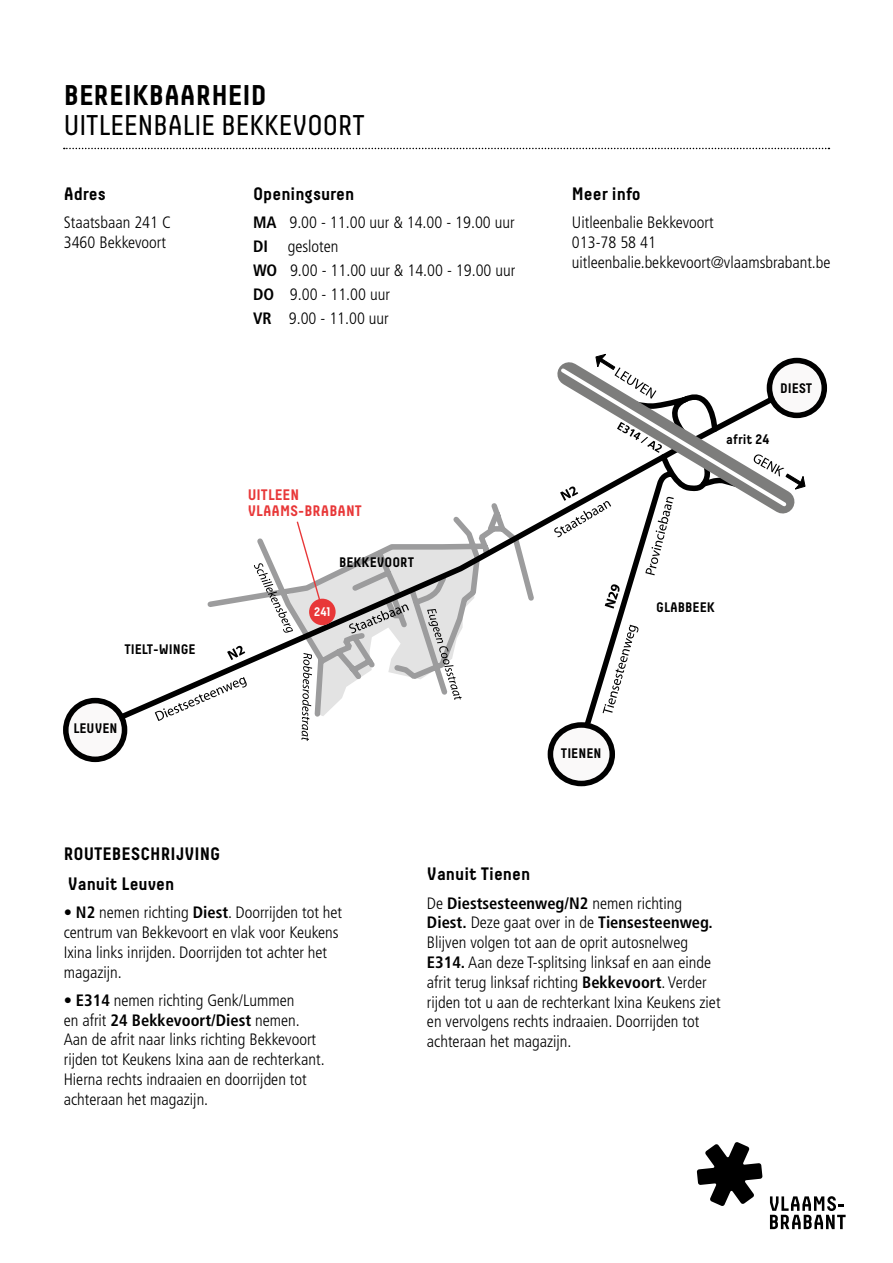
<style>
.page{position:relative;width:893px;height:1263px;background:#fff}
.page>*{position:absolute;margin:0;border:0;box-sizing:border-box;transform-origin:0 0}
.t1{font:28.5px "Decima";color:#000}
.t2{font:700 28.5px "Decima";color:#000}
.t3{font:700 18px/30.2px "Decima";color:#000}
.t4{font:300 condensed 16.5px/19.8px "Frutiger";color:#000}
.t5{font:700 15.15px/15.1px "Decima";color:#e83738}
.t6{font:700 13.8px "Decima";color:#000}
.t7{font:700 12.45px "Decima";color:#fff}
.s1{font-weight:700}
</style>
<div class="page">
<svg style="left:64px;top:148px;width:765px;height:1px"></svg>
<svg style="left:697px;top:1142px;width:65px;height:64px"></svg>
<svg style="left:770px;top:1196px;width:76px;height:33px"></svg>
<svg style="left:92px;top:364px;width:736px;height:371px"></svg>
<div style="left:550px;top:725px;width:62px;height:58px;background:#faf9f9;border-radius:50%"></div>
<div style="left:548px;top:722px;width:67px;height:64px;border:6px solid #000;border-radius:50%"></div>
<div style="left:66px;top:701px;width:59px;height:58px;background:#faf9f9;border-radius:50%"></div>
<div style="left:63px;top:698px;width:64px;height:64px;border:6px solid #000;border-radius:50%"></div>
<svg style="left:227px;top:645px;width:18px;height:15px"></svg>
<svg style="left:605px;top:584px;width:15px;height:25px"></svg>
<svg style="left:254px;top:520px;width:220px;height:221px"></svg>
<svg style="left:603px;top:625px;width:35px;height:88px"></svg>
<svg style="left:155px;top:677px;width:92px;height:44px"></svg>
<svg style="left:537px;top:359px;width:278px;height:175px"></svg>
<svg style="left:554px;top:353px;width:252px;height:222px"></svg>
<h1 class="t2" style="left:64px;top:78px;width:204px">BEREIKBAARHEID</h1>
<h1 class="t1" style="left:64px;top:109px;width:303px">UITLEENBALIE BEKKEVOORT</h1>
<p class="t3" style="left:64px;top:178px;width:44px">Adres</p>
<p class="t4" style="left:64px;top:213px;width:109px">Staatsbaan 241 C<br>3460 Bekkevoort</p>
<p class="t3" style="left:253px;top:178px;width:103px">Openingsuren</p>
<p class="t4" style="left:253px;top:211px;width:264px;line-height:24px"><span class="s1">MA</span> 9.00 - 11.00 uur &amp; 14.00 - 19.00 uur<br><span class="s1">DI</span> gesloten<br><span class="s1">WO</span> 9.00 - 11.00 uur &amp; 14.00 - 19.00 uur<br><span class="s1">DO</span> 9.00 - 11.00 uur<br><span class="s1">VR</span> 9.00 - 11.00 uur</p>
<p class="t5" style="left:248px;top:487px;width:116px">UITLEEN<br>VLAAMS-BRABANT</p>
<p class="t6" style="left:339px;top:554px;width:77px">BEKKEVOORT</p>
<p class="t3" style="left:572px;top:178px;width:70px">Meer info</p>
<p class="t4" style="left:572px;top:213px;width:260px">Uitleenbalie Bekkevoort<br>013-78 58 41 uitleenbalie.bekkevoort@vlaamsbrabant.be</p>
<p class="t6" style="left:780px;top:380px;width:34px">DIEST</p>
<p class="t6" style="left:726px;top:431px;width:45px">afrit 24</p>
<p class="t6" style="left:124px;top:641px;width:73px">TIELT-WINGE</p>
<p class="t6" style="left:73px;top:720px;width:46px">LEUVEN</p>
<p class="t7" style="left:314px;top:605px;width:19px">241</p>
<p class="t6" style="left:656px;top:599px;width:60px">GLABBEEK</p>
<p class="t6" style="left:561px;top:745px;width:42px">TIENEN</p>
<p class="t3" style="left:64px;top:838px;width:158px">ROUTEBESCHRIJVING<br>Vanuit Leuven</p>
<p class="t4" style="left:64px;top:903px;width:280px">• <span class="s1">N2</span> nemen richting <span class="s1">Diest</span>. Doorrijden tot het centrum van Bekkevoort en vlak voor Keukens Ixina links inrijden. Doorrijden tot achter het magazijn.</p>
<p class="t4" style="left:64px;top:990px;width:262px">• <span class="s1">E314</span> nemen richting Genk/Lummen<br>en afrit <span class="s1">24 Bekkevoort/Diest</span> nemen.<br>Aan de afrit naar links richting Bekkevoort rijden tot Keukens Ixina aan de rechterkant.<br>Hierna rechts indraaien en doorrijden tot achteraan het magazijn.</p>
<p class="t3" style="left:427px;top:858px;width:105px">Vanuit Tienen</p>
<p class="t4" style="left:427px;top:893px;width:295px">De <span class="s1">Diestsesteenweg/N2</span> nemen richting <span class="s1">Diest.</span> Deze gaat over in de <span class="s1">Tiensesteenweg.<br></span>Blijven volgen tot aan de oprit autosnelweg <span class="s1">E314.</span> Aan deze T-splitsing linksaf en aan einde afrit terug linksaf richting <span class="s1">Bekkevoort</span>. Verder rijden tot u aan de rechterkant Ixina Keukens ziet en vervolgens rechts indraaien. Doorrijden tot achteraan het magazijn.</p>
</div>
